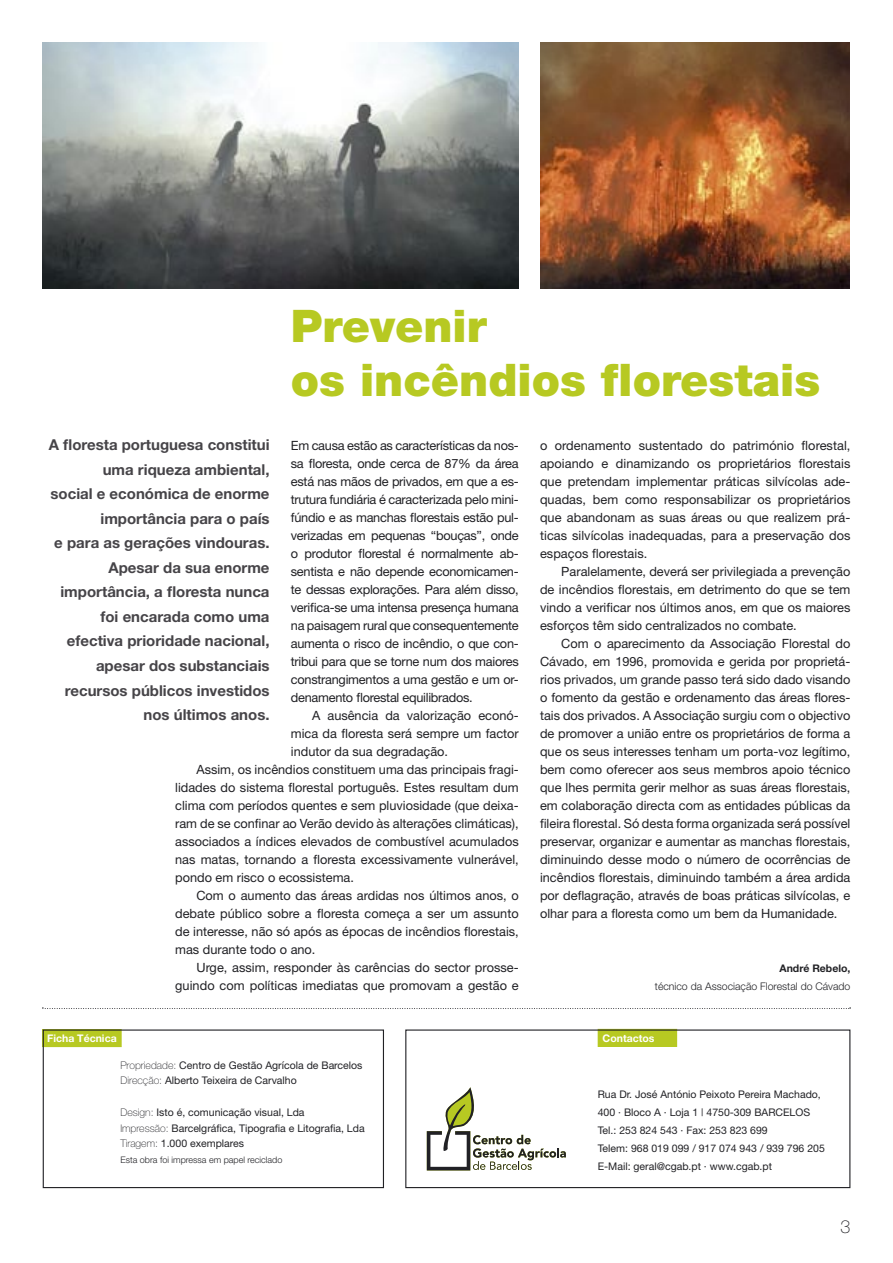
<style>
.page{position:relative;width:893px;height:1263px;background:#fff}
.page>*{position:absolute;margin:0;border:0;box-sizing:border-box;transform-origin:0 0}
._03a_Titulo{font:900 45px "Helvetica Neue";color:#b7c922}
.t1{font:100 18px "Helvetica Neue";color:#212125}
._04a_Lead{font:700 15px/24.6px "Helvetica Neue";color:#464448;text-align:right}
._01a_Texto{font:12.75px/18px "Helvetica Neue";color:#212125;text-align:justify}
._01b_Pergunta{font:10.5px "Helvetica Neue";color:#212125}
._05aAssinatura{font:300 10.5px "Helvetica Neue";color:#212125}
._01b_Pergunta-2{font:700 10.5px "Helvetica Neue";color:#fff}
._05aAssinatura-2{font:700 10.5px "Helvetica Neue";color:#212125}
._01b_Pergunta-3{font:300 9px "Helvetica Neue";color:#212125}
.s1{font-weight:100}
</style>
<div class="page">
<div style="left:598px;top:1029px;width:79px;height:17px;background:#b7c922"></div>
<div style="left:598px;top:1029px;width:79px;height:18px;border:1px solid #b7c922"></div>
<img style="left:43px;top:43px;width:476px;height:245px">
<img style="left:540px;top:43px;width:309px;height:245px">
<div style="left:43px;top:1029px;width:78px;height:17px;background:#b7c922"></div>
<div style="left:43px;top:1029px;width:78px;height:18px;border:1px solid #b7c922"></div>
<div style="left:43px;top:1029px;width:341px;height:159px;border:1px solid #212125"></div>
<svg style="left:43px;top:1008px;width:808px;height:1px"></svg>
<div style="left:405px;top:1029px;width:445px;height:159px;border:1px solid #212125"></div>
<svg style="left:427px;top:1087px;width:139px;height:83px"></svg>
<p class="_03a_Titulo" style="left:291px;top:299px;width:197px">Prevenir</p>
<p class="_03a_Titulo" style="left:291px;top:353px;width:531px">os incêndios florestais</p>
<p class="_04a_Lead" style="left:49px;top:432px;width:222px">A floresta portuguesa constitui uma riqueza ambiental,<br>social e económica de enorme importância para o país<br>e para as gerações vindouras.</p>
<p class="_04a_Lead" style="left:60px;top:555px;width:211px">Apesar da sua enorme importância, a floresta nunca foi encarada como uma efectiva prioridade nacional, apesar dos substanciais recursos públicos investidos nos últimos anos.</p>
<p class="_01a_Texto" style="left:291px;top:436px;width:229px">Em causa estão as características da nos&shy;sa floresta, onde cerca de 87% da área está nas mãos de privados, em que a es&shy;trutura fundiária é caracterizada pelo mini&shy;fúndio e as manchas florestais estão pul&shy;verizadas em pequenas “bouças”, onde o produtor florestal é normalmente ab&shy;sentista e não depende economicamen&shy;te dessas explorações. Para além disso, verifica-se uma intensa presença humana na paisagem rural que consequentemente aumenta o risco de incêndio, o que con&shy;tribui para que se torne num dos maiores constrangimentos a uma gestão e um or&shy;denamento florestal equilibrados.</p>
<p class="_01a_Texto" style="left:291px;top:706px;width:229px;text-indent:21px">A ausência da valorização econó&shy;mica da floresta será sempre um factor indutor da sua degradação.</p>
<p class="_01a_Texto" style="left:175px;top:760px;width:345px;text-indent:21px">Assim, os incêndios constituem uma das principais fragi&shy;lidades do sistema florestal português. Estes resultam dum clima com períodos quentes e sem pluviosidade (que deixa&shy;ram de se confinar ao Verão devido às alterações climáticas), associados a índices elevados de combustível acumulados nas matas, tornando a floresta excessivamente vulnerável, pondo em risco o ecossistema.</p>
<p class="_01a_Texto" style="left:175px;top:886px;width:345px;text-indent:21px">Com o aumento das áreas ardidas nos últimos anos, o debate público sobre a floresta começa a ser um assunto de interesse, não só após as épocas de incêndios florestais, mas durante todo o ano.</p>
<p class="_01a_Texto" style="left:175px;top:958px;width:345px;text-align:right">Urge, assim, responder às carências do sector prosse&shy;guindo com políticas imediatas que promovam a gestão e</p>
<p class="_01b_Pergunta-2" style="left:47px;top:1032px;width:71px">Ficha Técnica</p>
<p class="_01b_Pergunta" style="left:120px;top:1059px;width:244px"><span class="s1">Propriedade:</span> Centro de Gestão Agrícola de Barcelos</p>
<p class="_01b_Pergunta" style="left:120px;top:1074px;width:178px"><span class="s1">Direcção:</span> Alberto Teixeira de Carvalho</p>
<p class="_01b_Pergunta" style="left:120px;top:1106px;width:186px"><span class="s1">Design:</span> Isto é, comunicação visual, Lda</p>
<p class="_01b_Pergunta" style="left:120px;top:1122px;width:246px"><span class="s1">Impressão:</span> Barcelgráfica, Tipografia e Litografia, Lda</p>
<p class="_01b_Pergunta" style="left:120px;top:1137px;width:125px"><span class="s1">Tiragem:</span> 1.000 exemplares</p>
<p class="_01b_Pergunta-3" style="left:120px;top:1154px;width:164px">Esta obra foi impressa em papel reciclado</p>
<p class="_01a_Texto" style="left:540px;top:436px;width:312px">o ordenamento sustentado do património florestal, apoiando e dinamizando os proprietários florestais que pretendam implementar práticas silvícolas ade&shy;quadas, bem como responsabilizar os proprietários que abandonam as suas áreas ou que realizem prá&shy;ticas silvícolas inadequadas, para a preservação dos espaços florestais.</p>
<p class="_01a_Texto" style="left:540px;top:562px;width:312px;text-indent:21px">Paralelamente, deverá ser privilegiada a prevenção de incêndios florestais, em detrimento do que se tem vindo a verificar nos últimos anos, em que os maiores esforços têm sido centralizados no combate.</p>
<p class="_01a_Texto" style="left:540px;top:634px;width:312px;text-indent:21px">Com o aparecimento da Associação Florestal do Cávado, em 1996, promovida e gerida por proprietá&shy;rios privados, um grande passo terá sido dado visando o fomento da gestão e ordenamento das áreas flores&shy;tais dos privados. A Associação surgiu com o objectivo de promover a união entre os proprietários de forma a que os seus interesses tenham um porta-voz legítimo, bem como oferecer aos seus membros apoio técnico que lhes permita gerir melhor as suas áreas florestais, em colaboração directa com as entidades públicas da fileira florestal. Só desta forma organizada será possível preservar, organizar e aumentar as manchas florestais, diminuindo desse modo o número de ocorrências de incêndios florestais, diminuindo também a área ardida por deflagração, através de boas práticas silvícolas, e olhar para a floresta como um bem da Humanidade.</p>
<p class="_05aAssinatura-2" style="left:779px;top:962px;width:72px">André Rebelo,</p>
<p class="_05aAssinatura" style="left:655px;top:980px;width:197px">técnico da Associação Florestal do Cávado</p>
<p class="_01b_Pergunta-2" style="left:603px;top:1032px;width:53px">Contactos</p>
<p class="_01b_Pergunta" style="left:598px;top:1088px;width:225px">Rua Dr. José António Peixoto Pereira Machado,</p>
<p class="_01b_Pergunta" style="left:598px;top:1106px;width:214px">400 · Bloco A · Loja 1 | 4750-309 BARCELOS</p>
<p class="_01b_Pergunta" style="left:598px;top:1124px;width:172px">Tel.: 253 824 543 · Fax: 253 823 699</p>
<p class="_01b_Pergunta" style="left:598px;top:1142px;width:229px">Telem: 968 019 099 / 917 074 943 / 939 796 205</p>
<p class="_01b_Pergunta" style="left:598px;top:1160px;width:176px">E-Mail: geral@cgab.pt · www.cgab.pt</p>
<p class="t1" style="left:840px;top:1216px;width:12px">3</p>
</div>
